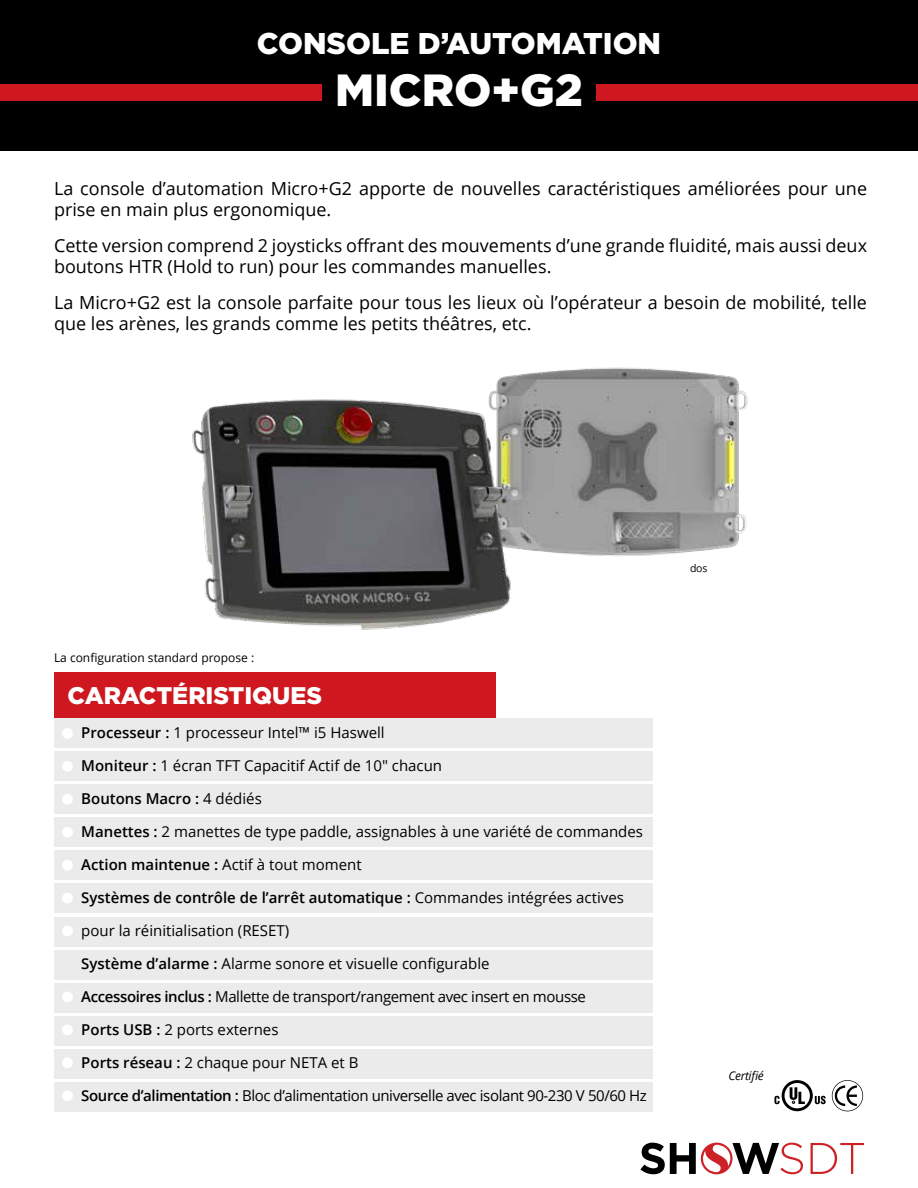
<style>
.page{position:relative;width:918px;height:1188px;background:#fff}
.page>*{position:absolute;margin:0;border:0;box-sizing:border-box;transform-origin:0 0}
.t1{font:900 45px "Gotham";color:#fff}
.t2{font:900 30px "Gotham";color:#fff}
.t3{font:900 24px "Gotham";color:#fff}
.t4{font:18px/21px "Open Sans";color:#000}
.t5{font:15px "Open Sans";color:#000}
.t6{font:15px "Open Sans";letter-spacing:-.025em;color:#000}
.t7{font:600 15px "Open Sans";color:#000}
.t8{font:12px "Open Sans";color:#000}
.t9{font:italic 12px "Open Sans";letter-spacing:-.025em;color:#000}
.t10{font:10.5px "Open Sans";color:#000}
.s1{font-weight:600}
.s2{font-weight:400}
</style>
<div class="page">
<div style="left:0;top:0;width:918px;height:151px;background:#000"></div>
<div style="left:0;top:85px;width:918px;height:16px;background:#ce171e"></div>
<div style="left:54px;top:672px;width:441px;height:46px;background:#ce171e"></div>
<div style="left:54px;top:718px;width:599px;height:30px;background:#ebebeb"></div>
<div style="left:54px;top:751px;width:599px;height:30px;background:#ebebeb"></div>
<div style="left:54px;top:784px;width:599px;height:30px;background:#ebebeb"></div>
<div style="left:54px;top:817px;width:599px;height:30px;background:#ebebeb"></div>
<div style="left:54px;top:850px;width:599px;height:30px;background:#ebebeb"></div>
<div style="left:54px;top:883px;width:599px;height:30px;background:#ebebeb"></div>
<div style="left:54px;top:917px;width:599px;height:29px;background:#ebebeb"></div>
<div style="left:54px;top:950px;width:599px;height:30px;background:#ebebeb"></div>
<div style="left:54px;top:983px;width:599px;height:30px;background:#ebebeb"></div>
<div style="left:54px;top:1016px;width:599px;height:30px;background:#ebebeb"></div>
<div style="left:54px;top:1049px;width:599px;height:30px;background:#ebebeb"></div>
<div style="left:54px;top:1082px;width:599px;height:30px;background:#ebebeb"></div>
<div style="left:62px;top:761px;width:11px;height:11px;background:#fff;border-radius:50%"></div>
<div style="left:62px;top:926px;width:11px;height:10px;background:#fff;border-radius:50%"></div>
<div style="left:62px;top:1057px;width:11px;height:11px;background:#fff;border-radius:50%"></div>
<div style="left:62px;top:1090px;width:11px;height:11px;background:#fff;border-radius:50%"></div>
<div style="left:62px;top:728px;width:11px;height:11px;background:#fff;border-radius:50%"></div>
<div style="left:62px;top:992px;width:11px;height:10px;background:#fff;border-radius:50%"></div>
<div style="left:62px;top:1024px;width:11px;height:11px;background:#fff;border-radius:50%"></div>
<div style="left:62px;top:794px;width:11px;height:11px;background:#fff;border-radius:50%"></div>
<div style="left:62px;top:827px;width:11px;height:11px;background:#fff;border-radius:50%"></div>
<div style="left:62px;top:860px;width:11px;height:11px;background:#fff;border-radius:50%"></div>
<div style="left:62px;top:893px;width:11px;height:10px;background:#fff;border-radius:50%"></div>
<svg style="left:811px;top:1143px;width:53px;height:31px"></svg>
<svg style="left:640px;top:1142px;width:163px;height:32px"></svg>
<svg style="left:774px;top:1080px;width:52px;height:31px"></svg>
<svg style="left:832px;top:1080px;width:31px;height:31px"></svg>
<div style="left:322px;top:66px;width:274px;height:56px;background:#000"></div>
<img style="left:491px;top:367px;width:257px;height:189px">
<img style="left:192px;top:392px;width:377px;height:238px">
<h2 class="t2" style="left:257px;top:23px;width:406px">CONSOLE D’AUTOMATION</h2>
<h1 class="t1" style="left:335px;top:59px;width:249px">MICRO+G2</h1>
<p class="t4" style="left:54px;top:177px;width:815px">La console d’automation Micro+G2 apporte de nouvelles caractéristiques améliorées pour une prise en main plus ergonomique.</p>
<p class="t4" style="left:54px;top:234px;width:815px">Cette version comprend 2 joysticks offrant des mouvements d’une grande fluidité, mais aussi deux boutons HTR (Hold to run) pour les commandes manuelles.</p>
<p class="t4" style="left:54px;top:291px;width:815px">La Micro+G2 est la console parfaite pour tous les lieux où l’opérateur a besoin de mobilité, telle que les arènes, les grands comme les petits théâtres, etc.</p>
<p class="t8" style="left:54px;top:649px;width:202px">La configuration standard propose :</p>
<h3 class="t3" style="left:68px;top:679px;width:256px">CARACTÉRISTIQUES</h3>
<p class="t5" style="left:81px;top:722px;width:305px"><span class="s1">Processeur :</span> 1 processeur Intel™ i5 Haswell</p>
<p class="t5" style="left:81px;top:755px;width:362px"><span class="s1">Moniteur :</span> 1 écran TFT Capacitif Actif de 10" chacun</p>
<p class="t7" style="left:81px;top:788px;width:182px">Boutons Macro : <span class="s2">4 dédiés</span></p>
<p class="t5" style="left:81px;top:821px;width:563px"><span class="s1">Manettes :</span> 2 manettes de type paddle, assignables à une variété de commandes</p>
<p class="t7" style="left:81px;top:854px;width:282px">Action maintenue : <span class="s2">Actif à tout moment</span></p>
<p class="t7" style="left:81px;top:887px;width:544px">Systèmes de contrôle de l’arrêt automatique : <span class="s2">Commandes intégrées actives</span></p>
<p class="t5" style="left:81px;top:920px;width:209px">pour la réinitialisation (RESET)</p>
<p class="t5" style="left:81px;top:953px;width:410px"><span class="s1">Système d’alarme :</span> Alarme sonore et visuelle configurable</p>
<p class="t6" style="left:81px;top:986px;width:506px"><span class="s1">Accessoires inclus :</span> Mallette de transport/rangement avec insert en mousse</p>
<p class="t5" style="left:81px;top:1019px;width:199px"><span class="s1">Ports USB :</span> 2 ports externes</p>
<p class="t5" style="left:81px;top:1052px;width:279px"><span class="s1">Ports réseau :</span> 2 chaque pour NETA et B</p>
<p class="t6" style="left:81px;top:1085px;width:567px"><span class="s1">Source d’alimentation :</span> Bloc d’alimentation universelle avec isolant 90-230 V 50/60 Hz</p>
<p class="t10" style="left:690px;top:561px;width:19px">dos</p>
<p class="t9" style="left:728px;top:1068px;width:37px">Certifié</p>
</div>
